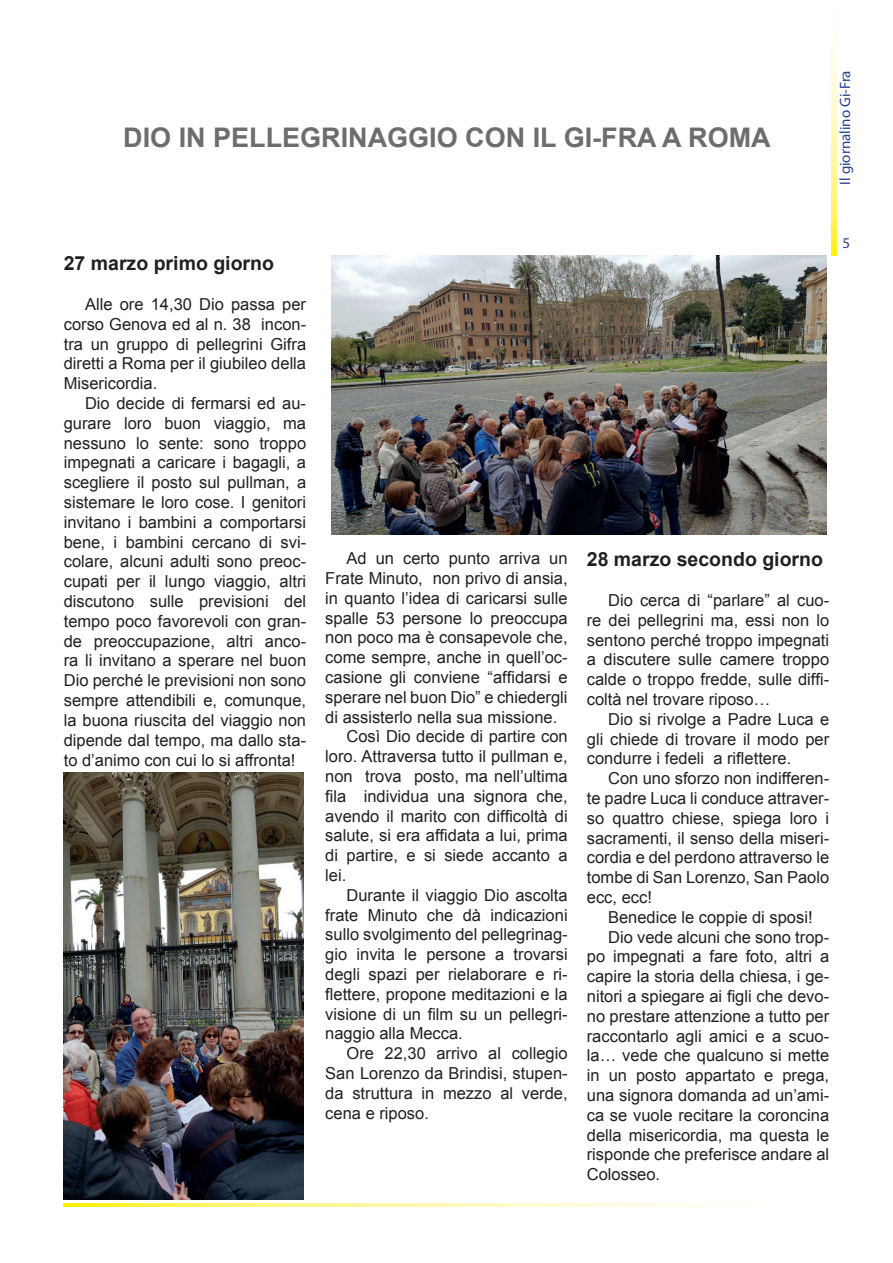
<style>
.page{position:relative;width:893px;height:1263px;background:#fff}
.page>*{position:absolute;margin:0;border:0;box-sizing:border-box;transform-origin:0 0}
.t1{font:700 27px "Arial";color:#6c6d70}
.t2{font:700 19.5px "Arial";color:#231f20}
.t3{font:16.5px/19.8px "Arial";color:#231f20;text-align:justify}
.t4{font:15px "Myriad Pro";color:#253f8e}
</style>
<div class="page">
<svg style="left:64px;top:1203px;width:652px;height:3px;background:#fff79d"></svg>
<svg style="left:831px;top:41px;width:5px;height:214px"></svg>
<img style="left:64px;top:773px;width:240px;height:426px">
<img style="left:331px;top:256px;width:495px;height:278px">
<h1 class="t1" style="left:123px;top:120px;width:649px">DIO IN PELLEGRINAGGIO CON IL GI-FRA A ROMA</h1>
<p class="t4" style="left:836px;top:185px;width:116px;rotate:-90deg">Il giornalino Gi-Fra</p>
<p class="t2" style="left:64px;top:251px;width:212px">27 marzo primo giorno</p>
<p class="t3" style="left:64px;top:294px;width:244px;text-indent:21px">Alle ore 14,30 Dio passa per corso Genova ed al n. 38 incon&shy;tra un gruppo di pellegrini Gifra diretti a Roma per il giubileo della Misericordia.</p>
<p class="t3" style="left:64px;top:393px;width:244px;text-indent:21px">Dio decide di fermarsi ed au&shy;gurare loro buon viaggio, ma nessuno lo sente: sono troppo impegnati a caricare i bagagli, a scegliere il posto sul pullman, a sistemare le loro cose. I genitori invitano i bambini a comportarsi bene, i bambini cercano di svi&shy;colare, alcuni adulti sono preoc&shy;cupati per il lungo viaggio, altri discutono sulle previsioni del tempo poco favorevoli con gran&shy;de preoccupazione, altri anco&shy;ra li invitano a sperare nel buon Dio perché le previsioni non sono sempre attendibili e, comunque, la buona riuscita del viaggio non dipende dal tempo, ma dallo sta&shy;to d’animo con cui lo si affronta!</p>
<p class="t3" style="left:347px;top:549px;width:223px">Ad un certo punto arriva un</p>
<p class="t3" style="left:325px;top:568px;width:244px">Frate Minuto, non privo di ansia,</p>
<p class="t3" style="left:325px;top:588px;width:244px">in quanto l’idea di caricarsi sulle</p>
<p class="t3" style="left:325px;top:608px;width:244px">spalle 53 persone lo preoccupa</p>
<p class="t3" style="left:325px;top:628px;width:244px">non poco ma è consapevole che,</p>
<p class="t3" style="left:325px;top:648px;width:244px">come sempre, anche in quell’oc-</p>
<p class="t3" style="left:325px;top:667px;width:244px">casione gli conviene “affidarsi e</p>
<p class="t3" style="left:325px;top:687px;width:244px">sperare nel buon Dio” e chiedergli</p>
<p class="t3" style="left:325px;top:707px;width:233px">di assisterlo nella sua missione.</p>
<p class="t3" style="left:347px;top:727px;width:223px">Così Dio decide di partire con</p>
<p class="t3" style="left:325px;top:747px;width:244px">loro. Attraversa tutto il pullman e,</p>
<p class="t3" style="left:325px;top:766px;width:244px">non trova posto, ma nell’ultima</p>
<p class="t3" style="left:325px;top:786px;width:244px">fila individua una signora che,</p>
<p class="t3" style="left:325px;top:806px;width:244px">avendo il marito con difficoltà di</p>
<p class="t3" style="left:325px;top:826px;width:244px">salute, si era affidata a lui, prima</p>
<p class="t3" style="left:325px;top:846px;width:244px">di partire, e si siede accanto a</p>
<p class="t3" style="left:325px;top:865px;width:23px">lei.</p>
<p class="t3" style="left:347px;top:885px;width:223px">Durante il viaggio Dio ascolta</p>
<p class="t3" style="left:325px;top:905px;width:244px">frate Minuto che dà indicazioni</p>
<p class="t3" style="left:325px;top:925px;width:244px">sullo svolgimento del pellegrinag-</p>
<p class="t3" style="left:325px;top:945px;width:244px">gio invita le persone a trovarsi</p>
<p class="t3" style="left:325px;top:964px;width:244px">degli spazi per rielaborare e ri-</p>
<p class="t3" style="left:325px;top:984px;width:244px">flettere, propone meditazioni e la</p>
<p class="t3" style="left:325px;top:1004px;width:244px">visione di un film su un pellegri-</p>
<p class="t3" style="left:325px;top:1024px;width:139px">naggio alla Mecca.</p>
<p class="t3" style="left:347px;top:1044px;width:223px">Ore 22,30 arrivo al collegio</p>
<p class="t3" style="left:325px;top:1063px;width:244px">San Lorenzo da Brindisi, stupen-</p>
<p class="t3" style="left:325px;top:1083px;width:244px">da struttura in mezzo al verde,</p>
<p class="t3" style="left:325px;top:1103px;width:105px">cena e riposo.</p>
<p class="t4" style="left:842px;top:234px;width:9px">5</p>
<p class="t2" style="left:587px;top:546px;width:238px">28 marzo secondo giorno</p>
<p class="t3" style="left:587px;top:590px;width:244px;text-indent:21px">Dio cerca di “parlare” al cuo&shy;re dei pellegrini ma, essi non lo sentono perché troppo impegnati a discutere sulle camere troppo calde o troppo fredde, sulle diffi&shy;coltà nel trovare riposo…</p>
<p class="t3" style="left:587px;top:709px;width:244px;text-indent:21px">Dio si rivolge a Padre Luca e gli chiede di trovare il modo per condurre i fedeli a riflettere.</p>
<p class="t3" style="left:587px;top:769px;width:244px;text-indent:21px">Con uno sforzo non indifferen&shy;te padre Luca li conduce attraver&shy;so quattro chiese, spiega loro i sacramenti, il senso della miseri&shy;cordia e del perdono attraverso le tombe di San Lorenzo, San Paolo ecc, ecc!</p>
<p class="t3" style="left:608px;top:907px;width:206px">Benedice le coppie di sposi!</p>
<p class="t3" style="left:608px;top:927px;width:223px">Dio vede alcuni che sono trop-</p>
<p class="t3" style="left:587px;top:947px;width:244px">po impegnati a fare foto, altri a</p>
<p class="t3" style="left:587px;top:967px;width:244px">capire la storia della chiesa, i ge-</p>
<p class="t3" style="left:587px;top:986px;width:244px">nitori a spiegare ai figli che devo-</p>
<p class="t3" style="left:587px;top:1006px;width:244px">no prestare attenzione a tutto per</p>
<p class="t3" style="left:587px;top:1026px;width:244px">raccontarlo agli amici e a scuo-</p>
<p class="t3" style="left:587px;top:1046px;width:244px">la… vede che qualcuno si mette</p>
<p class="t3" style="left:587px;top:1066px;width:244px">in un posto appartato e prega,</p>
<p class="t3" style="left:587px;top:1085px;width:244px">una signora domanda ad un’ami-</p>
<p class="t3" style="left:587px;top:1105px;width:244px">ca se vuole recitare la coroncina</p>
<p class="t3" style="left:587px;top:1125px;width:244px">della misericordia, ma questa le</p>
<p class="t3" style="left:587px;top:1145px;width:244px">risponde che preferisce andare al</p>
<p class="t3" style="left:587px;top:1165px;width:75px">Colosseo.</p>
</div>
